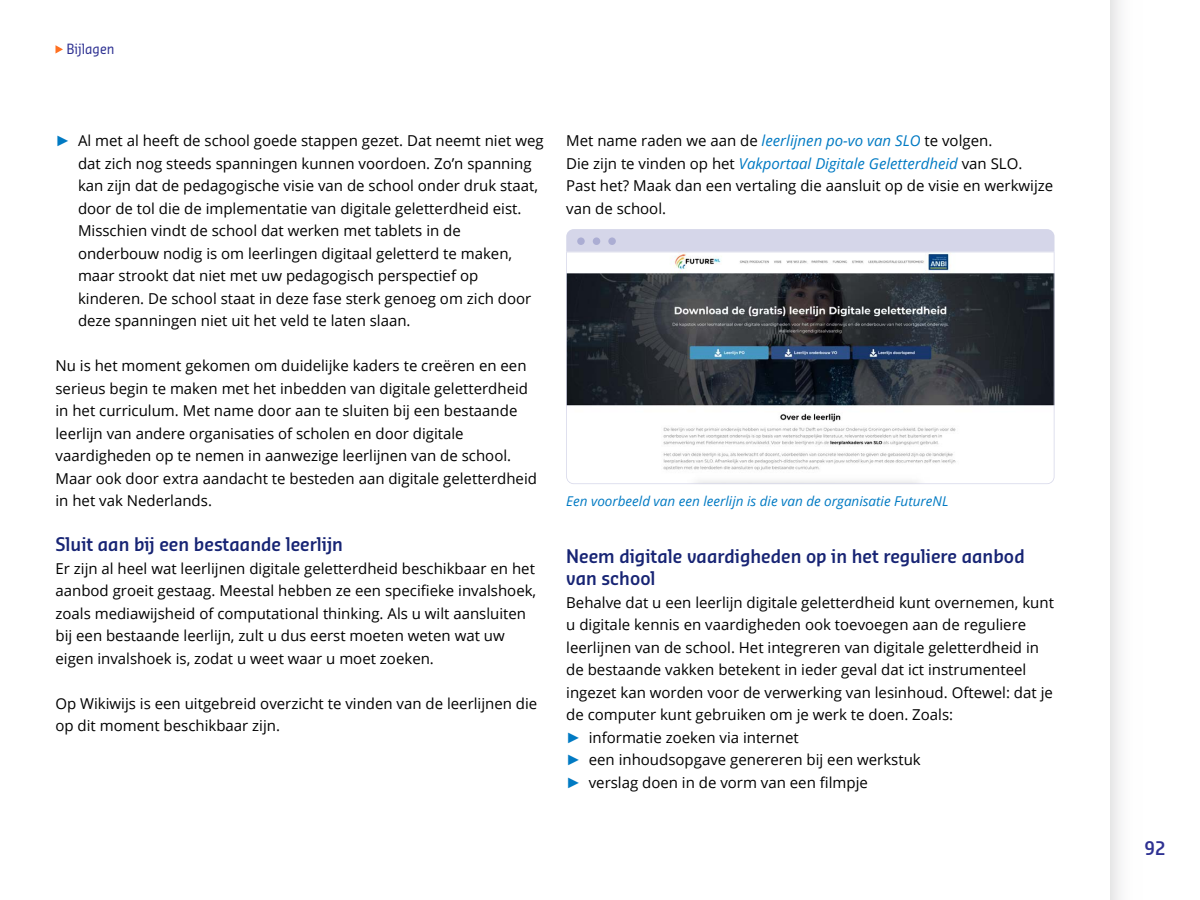
<style>
.page{position:relative;width:1200px;height:900px;background:#fff}
.page>*{position:absolute;margin:0;border:0;box-sizing:border-box;transform-origin:0 0}
.t1{font:600 18px/22.5px "Sansa Sm Con Pro";color:#172474}
.t2{font:600 18px "Sansa Sm Con Pro";color:#2e3192}
.t3{font:15px/22.5px "Open Sans";color:#000}
.t4{font:italic 13.5px "Open Sans";color:#007ac3}
.t5{font:13.5px "Sansa Sm Con Pro";color:#2e3192}
.s1{font-family:"Arial";color:#007ac3}
.s2{font-style:italic;color:#007ac3}
</style>
<div class="page">
<div style="left:1110px;top:0;width:45px;height:900px;background:linear-gradient(to right,#f0eff0,#fff)"></div>
<svg style="left:56px;top:45px;width:7px;height:9px"></svg>
<div style="left:566px;top:229px;width:488px;height:23px;background:#d5d6e9"></div>
<div style="left:608px;top:237px;width:8px;height:8px;background:#abadd3;border-radius:50%"></div>
<div style="left:593px;top:237px;width:7px;height:8px;background:#abadd3;border-radius:50%"></div>
<div style="left:577px;top:237px;width:8px;height:8px;background:#abadd3;border-radius:50%"></div>
<svg style="left:566px;top:252px;width:488px;height:232px"></svg>
<p class="t5" style="left:66px;top:39px;width:50px">Bijlagen</p>
<p class="t3" style="left:78px;top:129px;width:467px;text-indent:-22px"><span class="s1">►</span> Al met al heeft de school goede stappen gezet. Dat neemt niet weg dat zich nog steeds spanningen kunnen voordoen. Zo’n spanning kan zijn dat de pedagogische visie van de school onder druk staat, door de tol die de implementatie van digitale geletterdheid eist.<br>Misschien vindt de school dat werken met tablets in de onderbouw nodig is om leerlingen digitaal geletterd te maken, maar strookt dat niet met uw pedagogisch perspectief op kinderen. De school staat in deze fase sterk genoeg om zich door deze spanningen niet uit het veld te laten slaan.</p>
<p class="t3" style="left:56px;top:354px;width:483px">Nu is het moment gekomen om duidelijke kaders te creëren en een serieus begin te maken met het inbedden van digitale geletterdheid in het curriculum. Met name door aan te sluiten bij een bestaande leerlijn van andere organisaties of scholen en door digitale vaardigheden op te nemen in aanwezige leerlijnen van de school.<br>Maar ook door extra aandacht te besteden aan digitale geletterdheid in het vak Nederlands.</p>
<p class="t1" style="left:56px;top:533px;width:289px">Sluit aan bij een bestaande leerlijn</p>
<p class="t3" style="left:56px;top:557px;width:482px">Er zijn al heel wat leerlijnen digitale geletterdheid beschikbaar en het aanbod groeit gestaag. Meestal hebben ze een specifieke invalshoek, zoals mediawijsheid of computational thinking. Als u wilt aansluiten bij een bestaande leerlijn, zult u dus eerst moeten weten wat uw eigen invalshoek is, zodat u weet waar u moet zoeken.</p>
<p class="t3" style="left:56px;top:692px;width:483px">Op Wikiwijs is een uitgebreid overzicht te vinden van de leerlijnen die op dit moment beschikbaar zijn.</p>
<p class="t3" style="left:566px;top:129px;width:489px">Met name raden we aan de <span class="s2">leerlijnen po-vo van SLO</span> te volgen.<br>Die zijn te vinden op het <span class="s2">Vakportaal Digitale Geletterdheid</span> van SLO.<br>Past het? Maak dan een vertaling die aansluit op de visie en werkwijze van de school.</p>
<p class="t4" style="left:566px;top:492px;width:384px">Een voorbeeld van een leerlijn is die van de organisatie FutureNL</p>
<p class="t1" style="left:566px;top:544px;width:460px">Neem digitale vaardigheden op in het reguliere aanbod van school</p>
<p class="t3" style="left:566px;top:590px;width:489px">Behalve dat u een leerlijn digitale geletterdheid kunt overnemen, kunt u digitale kennis en vaardigheden ook toevoegen aan de reguliere leerlijnen van de school. Het integreren van digitale geletterdheid in de bestaande vakken betekent in ieder geval dat ict instrumenteel ingezet kan worden voor de verwerking van lesinhoud. Oftewel: dat je de computer kunt gebruiken om je werk te doen. Zoals:<br><span class="s1">►</span> informatie zoeken via internet<br><span class="s1">►</span> een inhoudsopgave genereren bij een werkstuk<br><span class="s1">►</span> verslag doen in de vorm van een filmpje</p>
<p class="t2" style="left:1145px;top:836px;width:22px">92</p>
</div>
